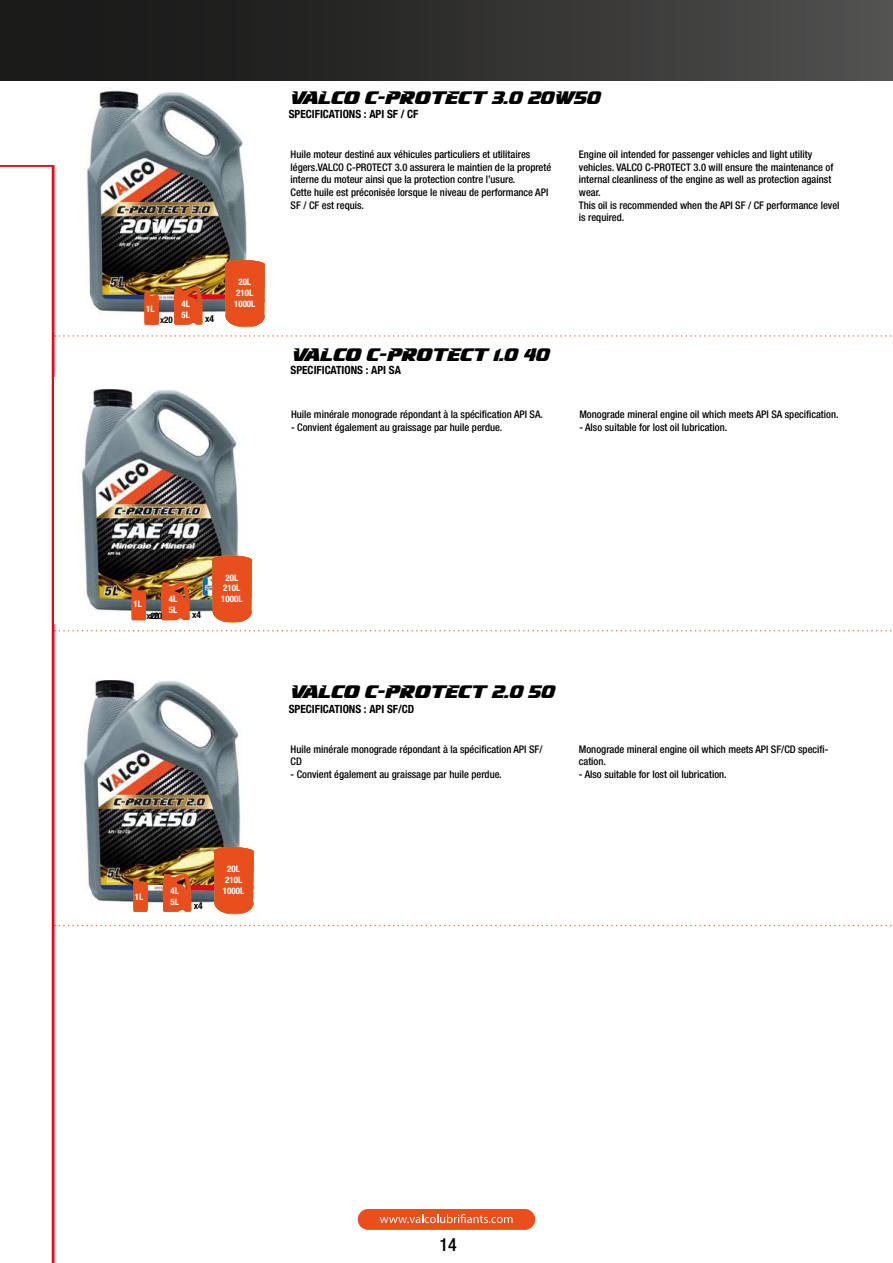
<style>
.page{position:relative;width:893px;height:1263px;background:#fff}
.page>*{position:absolute;margin:0;border:0;box-sizing:border-box;transform-origin:0 0}
.t1{font:18px "Infinite Justice";color:#000}
.t2{font:500 condensed 18px "Helvetica Neue LT Com";color:#000}
.t3{font:700 condensed 11.25px "Helvetica Neue LT Com";color:#000}
.t4{font:500 condensed 10.5px/12.6px "Helvetica Neue LT Com";color:#000}
.t5{font:700 condensed 9.6px "Helvetica Neue LT Com";color:#000}
.t6{font:700 condensed 9px/10.8px "Helvetica Neue LT Com";color:#fff}
.t7{font:700 condensed 9px "Helvetica Neue LT Com";color:#000}
</style>
<div class="page">
<div style="left:358px;top:1209px;width:177px;height:21px;background:#e94e1b;border-radius:10px"></div>
<svg style="left:380px;top:1214px;width:133px;height:9px"></svg>
<div style="left:0;top:0;width:893px;height:81px;background:linear-gradient(to right,#121212,#4f4e4e)"></div>
<svg style="left:55px;top:335px;width:837px;height:2px"></svg>
<svg style="left:55px;top:630px;width:837px;height:1px"></svg>
<svg style="left:55px;top:925px;width:837px;height:1px"></svg>
<svg style="left:0;top:165px;width:54px;height:1098px"></svg>
<img style="left:80px;top:680px;width:175px;height:235px">
<svg style="left:213px;top:847px;width:41px;height:67px;background:#e55928"></svg>
<svg style="left:133px;top:879px;width:15px;height:33px"></svg>
<svg style="left:163px;top:874px;width:28px;height:38px"></svg>
<img style="left:78px;top:389px;width:175px;height:232px">
<svg style="left:212px;top:555px;width:40px;height:68px;background:#e65928"></svg>
<svg style="left:131px;top:588px;width:15px;height:32px"></svg>
<svg style="left:161px;top:582px;width:29px;height:38px"></svg>
<img style="left:81px;top:90px;width:185px;height:238px">
<svg style="left:225px;top:260px;width:40px;height:67px;background:#e75726"></svg>
<svg style="left:144px;top:292px;width:15px;height:33px"></svg>
<svg style="left:174px;top:287px;width:29px;height:38px"></svg>
<p class="t6" style="left:146px;top:303px;width:10px">1L</p>
<p class="t6" style="left:182px;top:298px;width:10px">4L<br>5L</p>
<p class="t7" style="left:160px;top:314px;width:14px">x20</p>
<p class="t5" style="left:205px;top:313px;width:11px">x4</p>
<p class="t6" style="left:234px;top:276px;width:23px;text-align:center">20L<br>210L<br>1000L</p>
<h1 class="t1" style="left:289px;top:88px;width:312px">VALCO C-PROTECT 3.0 20W50</h1>
<p class="t3" style="left:289px;top:107px;width:131px">SPECIFICATIONS : API SF / CF</p>
<p class="t4" style="left:291px;top:148px;width:262px">Huile moteur destiné aux véhicules particuliers et utilitaires légers.VALCO C-PROTECT 3.0 assurera le maintien de la propreté interne du moteur ainsi que la protection contre l’usure.<br>Cette huile est préconisée lorsque le niveau de performance API SF / CF est requis.</p>
<p class="t4" style="left:579px;top:148px;width:262px">Engine oil intended for passenger vehicles and light utility vehicles. VALCO C-PROTECT 3.0 will ensure the maintenance of internal cleanliness of the engine as well as protection against wear.<br>This oil is recommended when the API SF / CF performance level is required.</p>
<h1 class="t1" style="left:291px;top:345px;width:259px">VALCO C-PROTECT 1.0 40</h1>
<p class="t3" style="left:291px;top:364px;width:112px">SPECIFICATIONS : API SA</p>
<p class="t4" style="left:291px;top:408px;width:253px">Huile minérale monograde répondant à la spécification API SA.</p>
<p class="t4" style="left:291px;top:421px;width:213px">- Convient également au graissage par huile perdue.</p>
<p class="t4" style="left:579px;top:408px;width:261px">Monograde mineral engine oil which meets API SA specification.</p>
<p class="t4" style="left:579px;top:421px;width:149px">- Also suitable for lost oil lubrication.</p>
<p class="t6" style="left:133px;top:599px;width:10px">1L</p>
<p class="t6" style="left:169px;top:594px;width:10px">4L<br>5L</p>
<p class="t7" style="left:147px;top:610px;width:14px">x20</p>
<p class="t7" style="left:149px;top:610px;width:14px">x20</p>
<p class="t5" style="left:192px;top:609px;width:11px">x4</p>
<p class="t6" style="left:221px;top:572px;width:23px;text-align:center">20L<br>210L<br>1000L</p>
<p class="t6" style="left:135px;top:891px;width:10px">1L</p>
<p class="t6" style="left:170px;top:885px;width:10px">4L<br>5L</p>
<p class="t5" style="left:194px;top:900px;width:11px">x4</p>
<p class="t6" style="left:223px;top:863px;width:23px;text-align:center">20L<br>210L<br>1000L</p>
<h1 class="t1" style="left:289px;top:682px;width:267px">VALCO C-PROTECT 2.0 50</h1>
<p class="t3" style="left:289px;top:703px;width:127px">SPECIFICATIONS : API SF/CD</p>
<p class="t4" style="left:291px;top:743px;width:253px">Huile minérale monograde répondant à la spécification API SF/<br>CD</p>
<p class="t4" style="left:291px;top:768px;width:213px">- Convient également au graissage par huile perdue.</p>
<p class="t4" style="left:579px;top:743px;width:251px">Monograde mineral engine oil which meets API SF/CD specifi&shy;cation.</p>
<p class="t4" style="left:579px;top:768px;width:149px">- Also suitable for lost oil lubrication.</p>
<h1 class="t2" style="left:439px;top:1234px;width:19px">14</h1>
</div>
